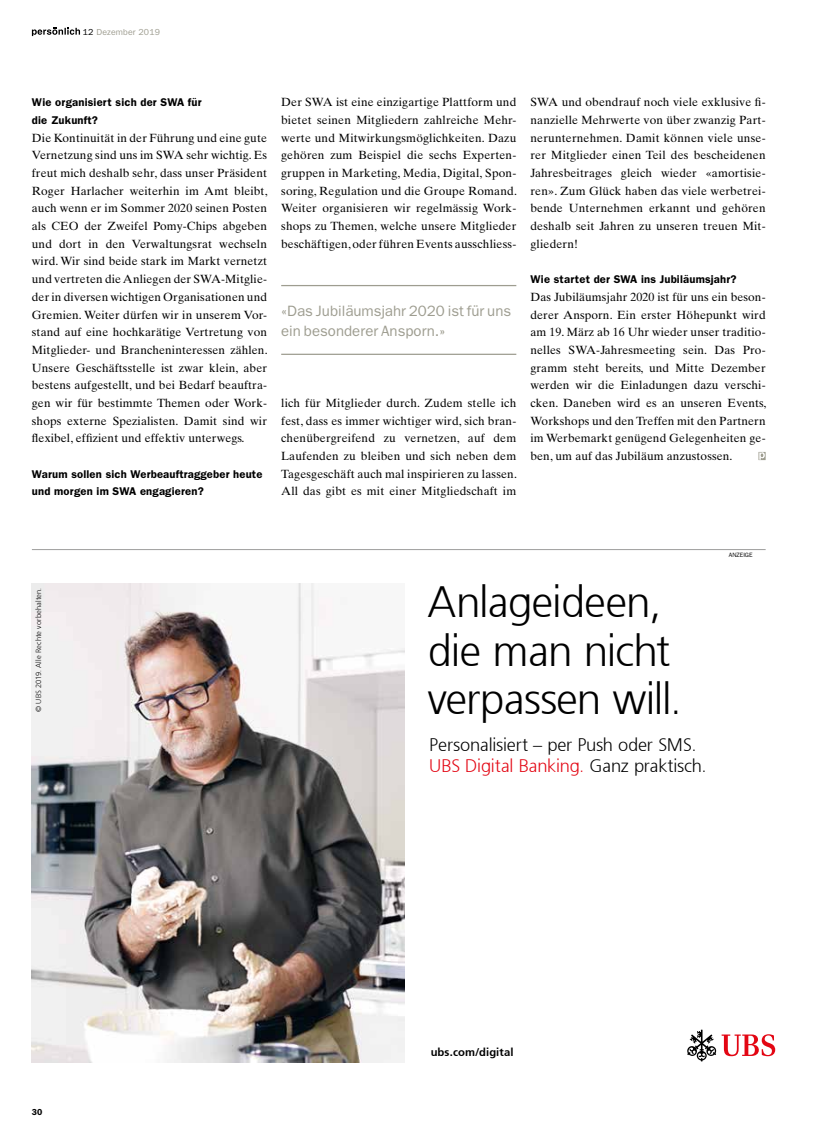
<style>
.page{position:relative;width:833px;height:1134px;background:#fff}
.page>*{position:absolute;margin:0;border:0;box-sizing:border-box;transform-origin:0 0}
.t1{font:300 43.75px/48.8px "Frutiger 45";letter-spacing:-.03em;color:#000}
.t2{font:300 18.12px/21.2px "Frutiger 45";letter-spacing:-.01em;color:#000}
.t3{font:15px/20px "Franklin Gothic";color:#9e9d90}
.t4{font:11.88px/17.6px "Times Ten";letter-spacing:.015em;color:#000;text-align:justify}
.t5{font:600 11.25px/17.6px "Franklin Gothic";letter-spacing:.015em;color:#000}
.t6{font:300 11.25px "Frutiger 45";letter-spacing:.005em;color:#000}
.t7{font:8.75px "Franklin Gothic";letter-spacing:.015em;color:#9e9d90}
.t8{font:600 8.75px "Franklin Gothic";color:#000}
.t9{font:300 7.5px "Frutiger 45";letter-spacing:.015em;color:#000}
.t10{font:6.25px "Franklin Gothic";color:#000}
.s1{color:#000}
.s2{color:#e30613}
</style>
<div class="page">
<img style="left:32px;top:584px;width:372px;height:478px">
<svg style="left:687px;top:1030px;width:88px;height:31px"></svg>
<hr style="left:32px;top:549px;width:733px;height:1px;background:#9d9d9c">
<svg style="left:758px;top:452px;width:7px;height:8px"></svg>
<hr style="left:281px;top:285px;width:235px;height:1px;background:#9e9d90">
<hr style="left:281px;top:354px;width:235px;height:1px;background:#9e9d90">
<svg style="left:32px;top:28px;width:48px;height:8px"></svg>
<p class="t7" style="left:83px;top:27px;width:79px"><span class="s1">12</span> Dezember 2019</p>
<p class="t5" style="left:32px;top:94px;width:171px">Wie organisiert sich der SWA für die Zukunft?</p>
<p class="t4" style="left:32px;top:129px;width:237px">Die Kontinuität in der Führung und eine gute Vernetzung sind uns im SWA sehr wichtig. Es freut mich deshalb sehr, dass unser Präsident Roger Harlacher weiterhin im Amt bleibt, auch wenn er im Sommer 2020 seinen Posten als CEO der Zweifel Pomy-Chips abgeben und dort in den Verwaltungsrat wechseln wird. Wir sind beide stark im Markt vernetzt und vertreten die Anliegen der SWA-Mitglie&shy;der in diversen wichtigen Organisationen und Gremien. Weiter dürfen wir in unserem Vor&shy;stand auf eine hochkarätige Vertretung von Mitglieder- und Brancheninteressen zählen.<br>Unsere Geschäftsstelle ist zwar klein, aber bestens aufgestellt, und bei Bedarf beauftra&shy;gen wir für bestimmte Themen oder Work&shy;shops externe Spezialisten. Damit sind wir flexibel, effizient und effektiv unterwegs.</p>
<p class="t5" style="left:32px;top:465px;width:232px">Warum sollen sich Werbeauftraggeber heute und morgen im SWA engagieren?</p>
<p class="t4" style="left:281px;top:93px;width:237px">Der SWA ist eine einzigartige Plattform und bietet seinen Mitgliedern zahlreiche Mehr&shy;werte und Mitwirkungsmöglichkeiten. Dazu gehören zum Beispiel die sechs Experten&shy;gruppen in Marketing, Media, Digital, Spon&shy;soring, Regulation und die Groupe Romand.<br>Weiter organisieren wir regelmässig Work&shy;shops zu Themen, welche unsere Mitglieder beschäftigen, oder führen Events ausschliess-</p>
<p class="t3" style="left:281px;top:301px;width:232px">«Das Jubiläumsjahr 2020 ist für uns ein besonderer Ansporn.»</p>
<p class="t4" style="left:281px;top:394px;width:237px">lich für Mitglieder durch. Zudem stelle ich fest, dass es immer wichtiger wird, sich bran&shy;chenübergreifend zu vernetzen, auf dem Laufenden zu bleiben und sich neben dem Tagesgeschäft auch mal inspirieren zu lassen.<br>All das gibt es mit einer Mitgliedschaft im</p>
<p class="t4" style="left:530px;top:93px;width:237px">SWA und obendrauf noch viele exklusive fi&shy;nanzielle Mehrwerte von über zwanzig Part&shy;nerunternehmen. Damit können viele unse&shy;rer Mitglieder einen Teil des bescheidenen Jahresbeitrages gleich wieder «amortisie&shy;ren». Zum Glück haben das viele werbetrei&shy;bende Unternehmen erkannt und gehören deshalb seit Jahren zu unseren treuen Mit&shy;gliedern!</p>
<p class="t5" style="left:530px;top:271px;width:207px">Wie startet der SWA ins Jubiläumsjahr?</p>
<p class="t4" style="left:530px;top:288px;width:237px">Das Jubiläumsjahr 2020 ist für uns ein beson&shy;derer Ansporn. Ein erster Höhepunkt wird am 19. März ab 16 Uhr wieder unser traditio&shy;nelles SWA-Jahresmeeting sein. Das Pro&shy;gramm steht bereits, und Mitte Dezember werden wir die Einladungen dazu verschi&shy;cken. Daneben wird es an unseren Events, Workshops und den Treffen mit den Partnern im Werbemarkt genügend Gelegenheiten ge&shy;ben, um auf das Jubiläum anzustossen.</p>
<p class="t9" style="left:34px;top:712px;width:126px;rotate:-90deg">© UBS 2019. Alle Rechte vorbehalten.</p>
<h1 class="t1" style="left:428px;top:577px;width:256px">Anlageideen, die man nicht verpassen will.</h1>
<h2 class="t2" style="left:429px;top:734px;width:279px">Personalisiert – per Push oder SMS.<br><span class="s2">UBS Digital Banking.</span> Ganz praktisch.</h2>
<p class="t10" style="left:729px;top:552px;width:25px">ANZEIGE</p>
<p class="t8" style="left:32px;top:1106px;width:12px">30</p>
<p class="t6" style="left:431px;top:1045px;width:84px">ubs.com/digital</p>
</div>
